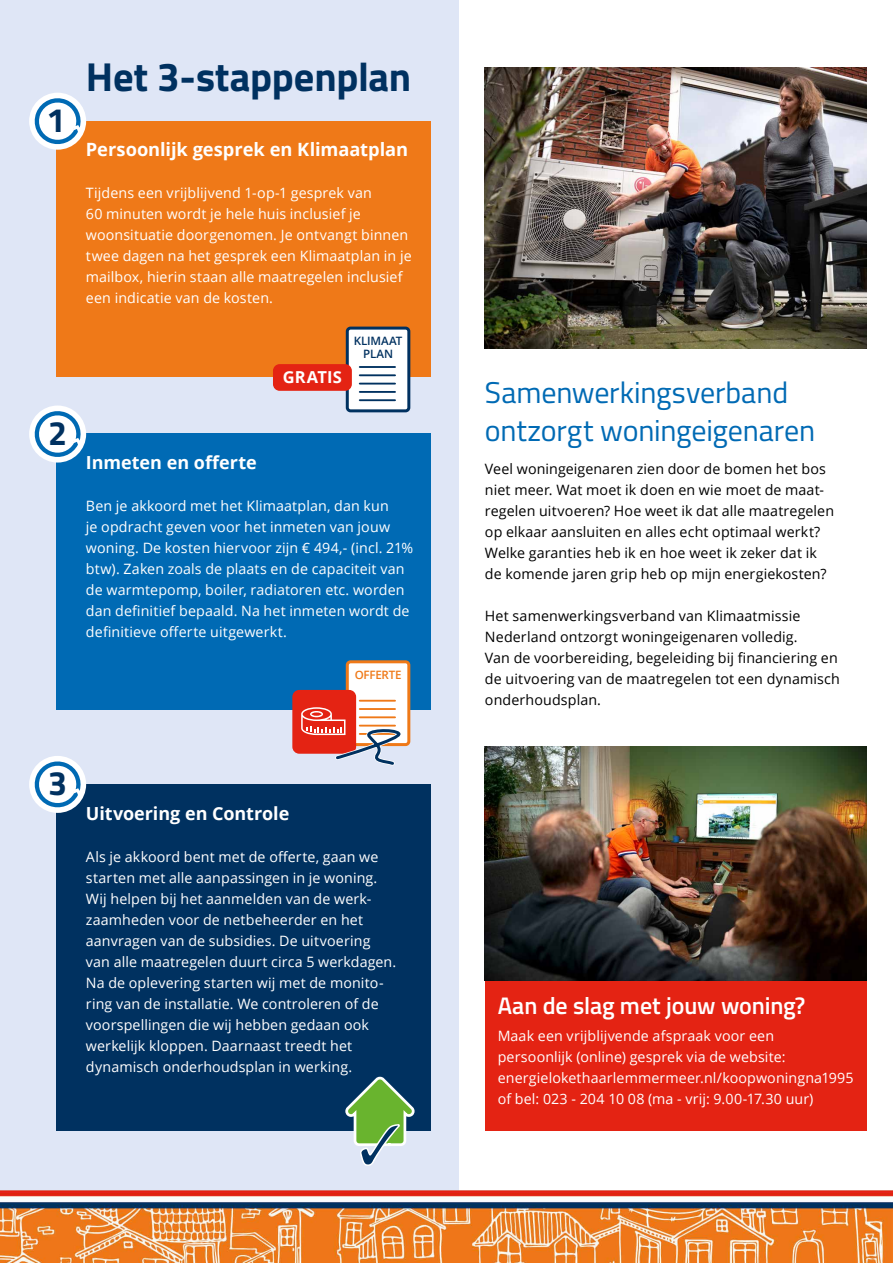
<style>
.page{position:relative;width:893px;height:1263px;background:#fff}
.page>*{position:absolute;margin:0;border:0;box-sizing:border-box;transform-origin:0 0}
.t1{font:700 40.5px "Titillium Web";letter-spacing:-.005em;color:#003160}
.t2{font:700 33.9px "Titillium Web";color:#003160}
.t3{font:30px/37.5px "Titillium Web";letter-spacing:-.005em;color:#006ab4}
.t4{font:600 24px "Titillium Web";letter-spacing:-.005em;color:#fff}
.t5{font:700 18.3px "Open Sans";letter-spacing:-.005em;color:#fff}
.t6{font:700 18px "Open Sans";color:#fff}
.t7{font:700 16.5px "Open Sans";letter-spacing:.01em;color:#fff}
.t8{font:14.25px/21px "Open Sans";letter-spacing:.01em;color:#fff}
.t9{font:14.25px/21px "Open Sans";letter-spacing:.01em;color:#000}
.t10{font:600 11.55px/13.2px "Open Sans";letter-spacing:-.01em;color:#003160;text-align:center}
.t11{font:600 11.55px "Open Sans";letter-spacing:-.02em;color:#ef7918}
</style>
<div class="page">
<div style="left:0;top:0;width:458px;height:1217px;background:#dfe6f6"></div>
<div style="left:56px;top:784px;width:374px;height:347px;background:#003160"></div>
<div style="left:29px;top:756px;width:57px;height:57px;background:#fff;border-radius:50%"></div>
<svg style="left:33px;top:759px;width:50px;height:50px"></svg>
<div style="left:40px;top:767px;width:35px;height:35px;background:#fff;border-radius:50%"></div>
<svg style="left:345px;top:1076px;width:70px;height:90px"></svg>
<div style="left:56px;top:121px;width:374px;height:255px;background:#ef7918"></div>
<div style="left:29px;top:93px;width:57px;height:57px;background:#fff;border-radius:50%"></div>
<svg style="left:33px;top:96px;width:50px;height:50px"></svg>
<div style="left:40px;top:103px;width:35px;height:36px;background:#fff;border-radius:50%"></div>
<div style="left:347px;top:328px;width:62px;height:83px;background:#fff;border-radius:3px"></div>
<div style="left:346px;top:327px;width:64px;height:85px;border:3px solid #003160;border-radius:3px"></div>
<hr style="left:360px;top:366px;width:35px;height:2px;background:#003160">
<hr style="left:360px;top:374px;width:35px;height:2px;background:#003160">
<hr style="left:360px;top:383px;width:35px;height:1px;background:#003160">
<hr style="left:360px;top:391px;width:35px;height:2px;background:#003160">
<hr style="left:360px;top:399px;width:35px;height:2px;background:#003160">
<div style="left:273px;top:364px;width:79px;height:27px;background:#e42313;border-radius:7px"></div>
<div style="left:56px;top:434px;width:374px;height:276px;background:#006ab4"></div>
<div style="left:29px;top:405px;width:57px;height:57px;background:#fff;border-radius:50%"></div>
<svg style="left:33px;top:409px;width:50px;height:50px"></svg>
<div style="left:40px;top:416px;width:35px;height:36px;background:#fff;border-radius:50%"></div>
<div style="left:347px;top:662px;width:62px;height:82px;background:#fff;border-radius:3px"></div>
<div style="left:346px;top:660px;width:64px;height:86px;border:3px solid #ef7918;border-radius:3px"></div>
<hr style="left:360px;top:700px;width:35px;height:2px;background:#ef7918">
<div style="left:292px;top:690px;width:64px;height:64px;background:#e42313;border-radius:7px"></div>
<svg style="left:301px;top:707px;width:102px;height:59px"></svg>
<img style="left:0;top:1188px;width:893px;height:75px">
<div style="left:485px;top:784px;width:381px;height:347px;background:#e42313"></div>
<img style="left:485px;top:747px;width:381px;height:233px">
<img style="left:485px;top:68px;width:381px;height:280px">
<h2 class="t2" style="left:46px;top:94px;width:20px">1</h2>
<h2 class="t2" style="left:48px;top:407px;width:20px">2</h2>
<h1 class="t1" style="left:86px;top:46px;width:327px">Het 3-stappenplan</h1>
<p class="t5" style="left:86px;top:137px;width:324px">Persoonlijk gesprek en Klimaatplan</p>
<p class="t8" style="left:86px;top:182px;width:327px">Tijdens een vrijblijvend 1-op-1 gesprek van<br>60 minuten wordt je hele huis inclusief je woonsituatie doorgenomen. Je ontvangt binnen twee dagen na het gesprek een Klimaatplan in je mailbox, hierin staan alle maatregelen inclusief een indicatie van de kosten.</p>
<p class="t7" style="left:283px;top:366px;width:61px">GRATIS</p>
<p class="t10" style="left:354px;top:334px;width:50px">KLIMAAT<br>PLAN</p>
<p class="t6" style="left:86px;top:450px;width:172px">Inmeten en offerte</p>
<p class="t8" style="left:86px;top:495px;width:329px">Ben je akkoord met het Klimaatplan, dan kun<br>je opdracht geven voor het inmeten van jouw woning. De kosten hiervoor zijn € 494,- (incl. 21% btw). Zaken zoals de plaats en de capaciteit van de warmtepomp, boiler, radiatoren etc. worden dan definitief bepaald. Na het inmeten wordt de definitieve offerte uitgewerkt.</p>
<p class="t11" style="left:355px;top:667px;width:48px">OFFERTE</p>
<h2 class="t2" style="left:48px;top:758px;width:20px">3</h2>
<p class="t6" style="left:86px;top:800px;width:205px">Uitvoering en Controle</p>
<p class="t8" style="left:86px;top:846px;width:312px">Als je akkoord bent met de offerte, gaan we starten met alle aanpassingen in je woning.<br>Wij helpen bij het aanmelden van de werk&shy;zaamheden voor de netbeheerder en het aanvragen van de subsidies. De uitvoering van alle maatregelen duurt circa 5 werkdagen.<br>Na de oplevering starten wij met de monito&shy;ring van de installatie. We controleren of de voorspellingen die wij hebben gedaan ook werkelijk kloppen. Daarnaast treedt het dynamisch onderhoudsplan in werking.</p>
<h3 class="t3" style="left:485px;top:372px;width:332px">Samenwerkingsverband ontzorgt woningeigenaren</h3>
<p class="t9" style="left:485px;top:458px;width:351px">Veel woningeigenaren zien door de bomen het bos niet meer. Wat moet ik doen en wie moet de maat&shy;regelen uitvoeren? Hoe weet ik dat alle maatregelen op elkaar aansluiten en alles echt optimaal werkt?<br>Welke garanties heb ik en hoe weet ik zeker dat ik de komende jaren grip heb op mijn energiekosten?</p>
<p class="t9" style="left:485px;top:605px;width:356px">Het samenwerkingsverband van Klimaatmissie Nederland ontzorgt woningeigenaren volledig.<br>Van de voorbereiding, begeleiding bij financiering en de uitvoering van de maatregelen tot een dynamisch onderhoudsplan.</p>
<h3 class="t4" style="left:498px;top:988px;width:309px">Aan de slag met jouw woning?</h3>
<p class="t8" style="left:498px;top:1025px;width:357px">Maak een vrijblijvende afspraak voor een<br>persoonlijk (online) gesprek via de website: energielokethaarlemmermeer.nl/koopwoningna1995 of bel: 023 - 204 10 08 (ma - vrij: 9.00-17.30 uur)</p>
</div>
